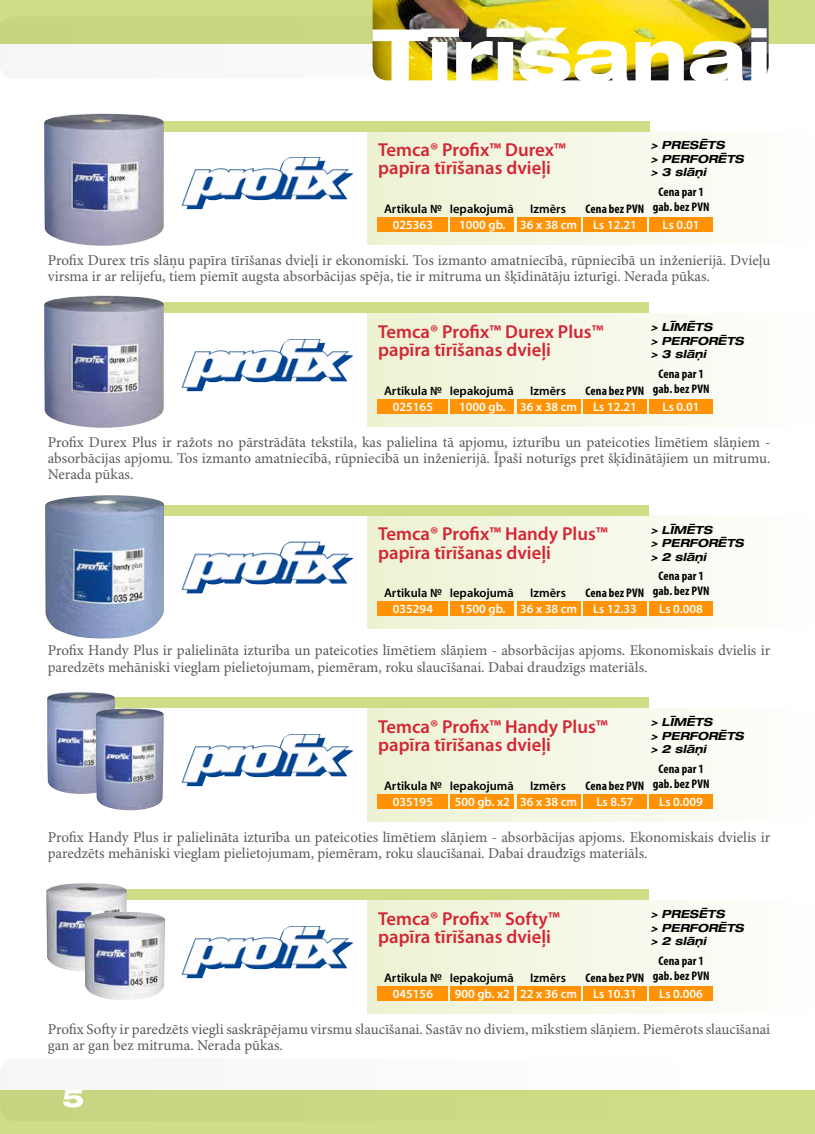
<style>
.page{position:relative;width:815px;height:1134px;background:#fff}
.page>*{position:absolute;margin:0;border:0;box-sizing:border-box;transform-origin:0 0}
.t1{font:800 expanded 72.5px "Helvetica Neue LT Pro";color:#fff}
.t2{font:800 expanded 25px "Helvetica Neue LT Pro";color:#fff}
.t3{font:600 18.75px/18.8px "Myriad Pro";color:#d42535}
.t4{font:15px/16.2px "Minion Pro";color:#58595b}
.t5{font:600 12.5px "Myriad Pro";color:#fff}
.t6{font:700 condensed 12.5px/15px "Myriad Pro";letter-spacing:.005em;color:#000;text-align:center}
.t7{font:600 12.5px "Myriad Pro";letter-spacing:.005em;color:#000}
.t8{font:italic 700 expanded 11.25px/13.5px "Helvetica Neue LT Pro";color:#000}
</style>
<div class="page">
<div style="left:0;top:1px;width:814px;height:43px;background:#cfdd86"></div>
<img style="left:373px;top:0;width:396px;height:80px">
<img style="left:0;top:16px;width:748px;height:63px;border-radius:15px">
<div style="left:70px;top:121px;width:580px;height:10px;background:#cfdd86"></div>
<img style="left:44px;top:113px;width:120px;height:133px">
<div style="left:367px;top:131px;width:448px;height:114px;background:linear-gradient(to right,#edf2d2,#fefffe)"></div>
<div style="left:450px;top:217px;width:64px;height:15px;background:#ff9305"></div>
<div style="left:517px;top:217px;width:63px;height:15px;background:#ff9305"></div>
<div style="left:378px;top:217px;width:70px;height:15px;background:#ff9305"></div>
<img style="left:181px;top:157px;width:172px;height:52px">
<div style="left:69px;top:302px;width:579px;height:11px;background:#cfdd86"></div>
<img style="left:44px;top:295px;width:120px;height:133px">
<div style="left:367px;top:313px;width:448px;height:114px;background:linear-gradient(to right,#edf2d2,#fefffe)"></div>
<div style="left:450px;top:399px;width:64px;height:15px;background:#ff9305"></div>
<div style="left:517px;top:399px;width:63px;height:15px;background:#ff9305"></div>
<div style="left:378px;top:399px;width:70px;height:15px;background:#ff9305"></div>
<img style="left:181px;top:339px;width:172px;height:52px">
<div style="left:69px;top:505px;width:579px;height:10px;background:#cfdd86"></div>
<img style="left:45px;top:495px;width:119px;height:143px">
<div style="left:367px;top:516px;width:448px;height:113px;background:linear-gradient(to right,#edf2d2,#fefffe)"></div>
<div style="left:450px;top:602px;width:64px;height:14px;background:#ff9305"></div>
<div style="left:517px;top:602px;width:63px;height:14px;background:#ff9305"></div>
<div style="left:378px;top:602px;width:70px;height:14px;background:#ff9305"></div>
<img style="left:181px;top:541px;width:172px;height:52px">
<div style="left:69px;top:697px;width:579px;height:11px;background:#cfdd86"></div>
<div style="left:367px;top:708px;width:448px;height:114px;background:linear-gradient(to right,#edf2d2,#fefffe)"></div>
<div style="left:450px;top:794px;width:64px;height:15px;background:#ff9305"></div>
<div style="left:517px;top:794px;width:63px;height:15px;background:#ff9305"></div>
<div style="left:378px;top:794px;width:70px;height:15px;background:#ff9305"></div>
<img style="left:181px;top:734px;width:172px;height:52px">
<img style="left:47px;top:692px;width:68px;height:102px">
<img style="left:96px;top:708px;width:68px;height:103px">
<div style="left:69px;top:889px;width:579px;height:11px;background:#cfdd86"></div>
<div style="left:367px;top:900px;width:448px;height:114px;background:linear-gradient(to right,#edf2d2,#fefffe)"></div>
<div style="left:450px;top:986px;width:64px;height:15px;background:#ff9305"></div>
<div style="left:517px;top:986px;width:63px;height:15px;background:#ff9305"></div>
<div style="left:378px;top:986px;width:70px;height:15px;background:#ff9305"></div>
<img style="left:181px;top:926px;width:172px;height:52px">
<img style="left:46px;top:883px;width:81px;height:88px">
<img style="left:84px;top:912px;width:81px;height:88px">
<div style="left:1px;top:1090px;width:814px;height:44px;background:#cfdd86"></div>
<div style="left:583px;top:217px;width:64px;height:15px;background:#ff9305"></div>
<div style="left:649px;top:217px;width:64px;height:15px;background:#ff9305"></div>
<div style="left:583px;top:399px;width:64px;height:15px;background:#ff9305"></div>
<div style="left:649px;top:399px;width:64px;height:15px;background:#ff9305"></div>
<div style="left:583px;top:602px;width:64px;height:14px;background:#ff9305"></div>
<div style="left:649px;top:602px;width:64px;height:14px;background:#ff9305"></div>
<div style="left:583px;top:794px;width:64px;height:15px;background:#ff9305"></div>
<div style="left:649px;top:794px;width:64px;height:15px;background:#ff9305"></div>
<div style="left:583px;top:986px;width:64px;height:15px;background:#ff9305"></div>
<div style="left:649px;top:986px;width:64px;height:15px;background:#ff9305"></div>
<h1 class="t1" style="left:373px;top:9px;width:400px">Tīrīšanai</h1>
<p class="t3" style="left:378px;top:140px;width:189px">Temca® Profix™ Durex™ papīra tīrīšanas dvieļi</p>
<p class="t8" style="left:651px;top:138px;width:94px">&gt; PRESĒTS<br>&gt; PERFORĒTS &gt; 3 slāņi</p>
<p class="t7" style="left:384px;top:202px;width:131px">Artikula № Iepakojumā</p>
<p class="t7" style="left:530px;top:202px;width:37px">Izmērs</p>
<p class="t6" style="left:586px;top:201px;width:60px">Cena bez PVN</p>
<p class="t6" style="left:653px;top:184px;width:58px">Cena par 1 gab. bez PVN</p>
<p class="t5" style="left:393px;top:218px;width:42px">025363</p>
<p class="t5" style="left:459px;top:218px;width:119px">1000 gb. 36 x 38 cm</p>
<p class="t5" style="left:593px;top:218px;width:45px">Ls 12.21</p>
<p class="t5" style="left:663px;top:218px;width:39px">Ls 0.01</p>
<p class="t4" style="left:48px;top:252px;width:724px">Profix Durex trīs slāņu papīra tīrīšanas dvieļi ir ekonomiski. Tos izmanto amatniecībā, rūpniecībā un inženierijā. Dvieļu virsma ir ar relijefu, tiem piemīt augsta absorbācijas spēja, tie ir mitruma un šķīdinātāju izturīgi. Nerada pūkas.</p>
<p class="t3" style="left:378px;top:322px;width:227px">Temca® Profix™ Durex Plus™ papīra tīrīšanas dvieļi</p>
<p class="t8" style="left:651px;top:320px;width:94px">&gt; LĪMĒTS<br>&gt; PERFORĒTS &gt; 3 slāņi</p>
<p class="t7" style="left:384px;top:384px;width:131px">Artikula № Iepakojumā</p>
<p class="t7" style="left:530px;top:384px;width:37px">Izmērs</p>
<p class="t5" style="left:393px;top:400px;width:42px">025165</p>
<p class="t5" style="left:459px;top:400px;width:119px">1000 gb. 36 x 38 cm</p>
<p class="t6" style="left:586px;top:383px;width:60px">Cena bez PVN</p>
<p class="t5" style="left:593px;top:400px;width:45px">Ls 12.21</p>
<p class="t6" style="left:653px;top:366px;width:58px">Cena par 1 gab. bez PVN</p>
<p class="t5" style="left:663px;top:400px;width:39px">Ls 0.01</p>
<p class="t4" style="left:48px;top:435px;width:724px;text-align:justify">Profix Durex Plus ir ražots no pārstrādāta tekstila, kas palielina tā apjomu, izturību un pateicoties līmētiem slāņiem - absorbācijas apjomu. Tos izmanto amatniecībā, rūpniecībā un inženierijā. Īpaši noturīgs pret šķīdinātājiem un mitrumu.<br>Nerada pūkas.</p>
<p class="t3" style="left:378px;top:524px;width:231px">Temca® Profix™ Handy Plus™ papīra tīrīšanas dvieļi</p>
<p class="t8" style="left:651px;top:523px;width:94px">&gt; LĪMĒTS<br>&gt; PERFORĒTS &gt; 2 slāņi</p>
<p class="t7" style="left:384px;top:586px;width:131px">Artikula № Iepakojumā</p>
<p class="t7" style="left:530px;top:586px;width:37px">Izmērs</p>
<p class="t5" style="left:393px;top:602px;width:42px">035294</p>
<p class="t5" style="left:459px;top:602px;width:119px">1500 gb. 36 x 38 cm</p>
<p class="t6" style="left:586px;top:585px;width:60px">Cena bez PVN</p>
<p class="t5" style="left:593px;top:602px;width:45px">Ls 12.33</p>
<p class="t6" style="left:653px;top:568px;width:58px">Cena par 1 gab. bez PVN</p>
<p class="t5" style="left:659px;top:602px;width:45px">Ls 0.008</p>
<p class="t4" style="left:48px;top:643px;width:724px">Profix Handy Plus ir palielināta izturība un pateicoties līmētiem slāņiem - absorbācijas apjoms. Ekonomiskais dvielis ir paredzēts mehāniski vieglam pielietojumam, piemēram, roku slaucīšanai. Dabai draudzīgs materiāls.</p>
<p class="t3" style="left:378px;top:717px;width:231px">Temca® Profix™ Handy Plus™ papīra tīrīšanas dvieļi</p>
<p class="t8" style="left:651px;top:715px;width:94px">&gt; LĪMĒTS<br>&gt; PERFORĒTS &gt; 2 slāņi</p>
<p class="t7" style="left:384px;top:778px;width:131px">Artikula № Iepakojumā</p>
<p class="t7" style="left:530px;top:778px;width:37px">Izmērs</p>
<p class="t5" style="left:393px;top:795px;width:42px">035195</p>
<p class="t5" style="left:455px;top:795px;width:124px">500 gb. x2 36 x 38 cm</p>
<p class="t6" style="left:586px;top:778px;width:60px">Cena bez PVN</p>
<p class="t5" style="left:596px;top:795px;width:39px">Ls 8.57</p>
<p class="t6" style="left:653px;top:761px;width:58px">Cena par 1 gab. bez PVN</p>
<p class="t5" style="left:659px;top:795px;width:45px">Ls 0.009</p>
<p class="t4" style="left:48px;top:829px;width:724px">Profix Handy Plus ir palielināta izturība un pateicoties līmētiem slāņiem - absorbācijas apjoms. Ekonomiskais dvielis ir paredzēts mehāniski vieglam pielietojumam, piemēram, roku slaucīšanai. Dabai draudzīgs materiāls.</p>
<p class="t3" style="left:378px;top:909px;width:183px">Temca® Profix™ Softy™ papīra tīrīšanas dvieļi</p>
<p class="t8" style="left:651px;top:907px;width:94px">&gt; PRESĒTS<br>&gt; PERFORĒTS &gt; 2 slāņi</p>
<p class="t7" style="left:384px;top:970px;width:131px">Artikula № Iepakojumā</p>
<p class="t7" style="left:530px;top:970px;width:37px">Izmērs</p>
<p class="t6" style="left:586px;top:970px;width:60px">Cena bez PVN</p>
<p class="t6" style="left:653px;top:953px;width:58px">Cena par 1 gab. bez PVN</p>
<p class="t5" style="left:393px;top:987px;width:42px">045156</p>
<p class="t5" style="left:455px;top:987px;width:124px">900 gb. x2 22 x 36 cm</p>
<p class="t5" style="left:593px;top:987px;width:45px">Ls 10.31</p>
<p class="t5" style="left:659px;top:987px;width:45px">Ls 0.006</p>
<p class="t4" style="left:48px;top:1021px;width:724px">Profix Softy ir paredzēts viegli saskrāpējamu virsmu slaucīšanai. Sastāv no diviem, mīkstiem slāņiem. Piemērots slaucīšanai gan ar gan bez mitruma. Nerada pūkas.</p>
<h2 class="t2" style="left:62px;top:1082px;width:24px">5</h2>
</div>
